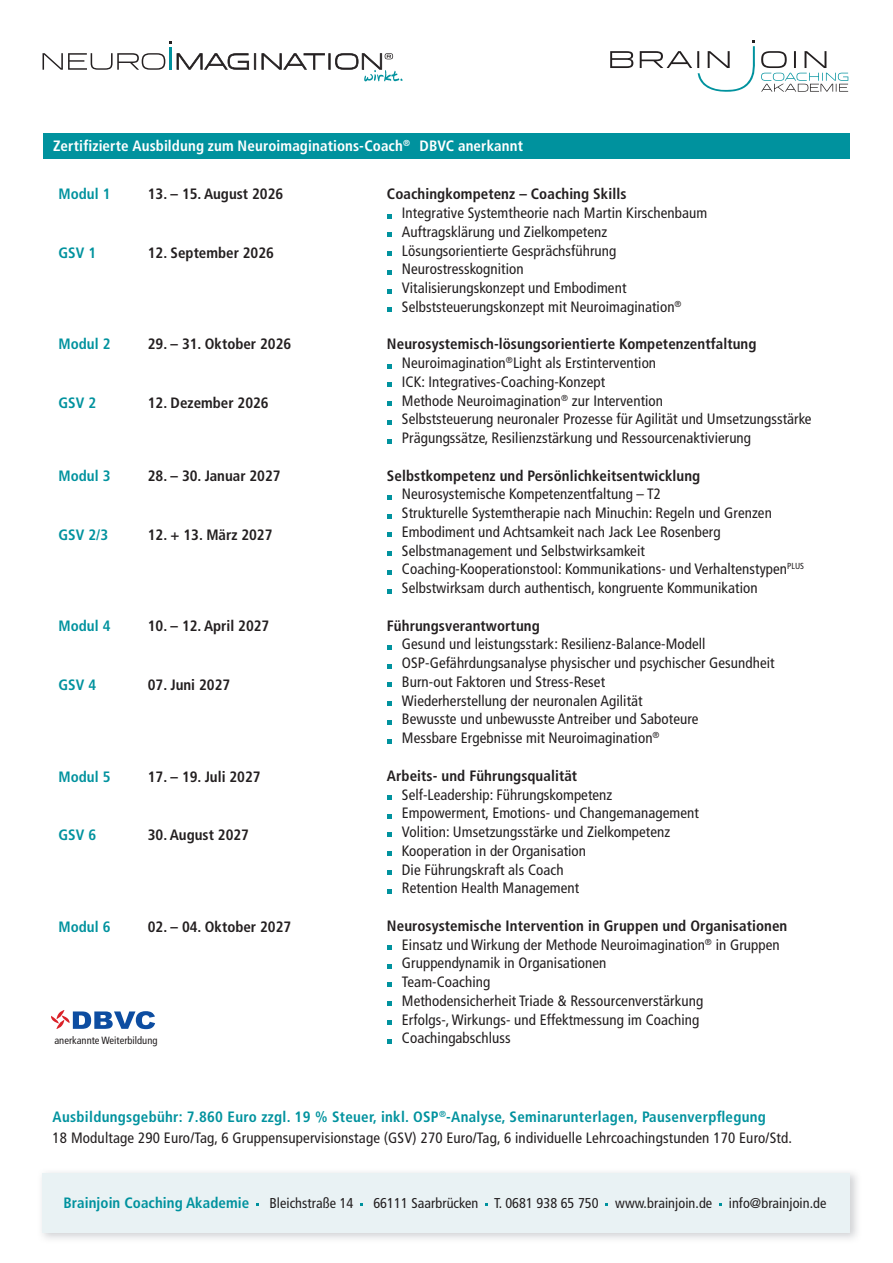
<style>
.page{position:relative;width:893px;height:1263px;background:#fff}
.page>*{position:absolute;margin:0;border:0;box-sizing:border-box;transform-origin:0 0}
.t1{font:condensed 15px/18.8px "Frutiger";letter-spacing:.005em;color:#231f20}
.t2{font:700 condensed 15px "Frutiger";color:#231f20}
.t3{font:700 condensed 15px "Frutiger";letter-spacing:.005em;color:#00929e}
.t4{font:700 condensed 15px "Frutiger";letter-spacing:.01em;color:#fff}
.t5{font:condensed 14.25px "Frutiger";letter-spacing:.005em;color:#231f20}
.t6{font:condensed 10.5px "Frutiger";color:#231f20}
.s1{font-weight:700}
.s2{font-weight:700;color:#00929e}
</style>
<div class="page">
<svg style="left:43px;top:53px;width:122px;height:17px"></svg>
<svg style="left:177px;top:53px;width:226px;height:28px"></svg>
<hr style="left:170px;top:47px;width:2px;height:23px;background:#00929e">
<svg style="left:610px;top:51px;width:23px;height:17px"></svg>
<svg style="left:640px;top:40px;width:115px;height:52px"></svg>
<svg style="left:761px;top:51px;width:87px;height:41px"></svg>
<div style="left:43px;top:133px;width:806px;height:26px;background:#00929e"></div>
<svg style="left:387px;top:945px;width:4px;height:4px"></svg>
<svg style="left:387px;top:964px;width:4px;height:4px"></svg>
<div style="left:43px;top:1173px;width:807px;height:59px;background:#e9f2f4"></div>
<svg style="left:51px;top:1010px;width:104px;height:19px"></svg>
<svg style="left:387px;top:214px;width:4px;height:4px"></svg>
<svg style="left:387px;top:233px;width:4px;height:4px"></svg>
<svg style="left:387px;top:251px;width:4px;height:5px"></svg>
<svg style="left:387px;top:270px;width:4px;height:4px"></svg>
<svg style="left:387px;top:289px;width:4px;height:4px"></svg>
<svg style="left:387px;top:308px;width:4px;height:4px"></svg>
<svg style="left:387px;top:364px;width:4px;height:4px"></svg>
<svg style="left:387px;top:383px;width:4px;height:4px"></svg>
<svg style="left:387px;top:401px;width:4px;height:5px"></svg>
<svg style="left:387px;top:420px;width:4px;height:4px"></svg>
<svg style="left:387px;top:439px;width:4px;height:4px"></svg>
<svg style="left:387px;top:495px;width:4px;height:4px"></svg>
<svg style="left:387px;top:514px;width:4px;height:4px"></svg>
<svg style="left:387px;top:533px;width:4px;height:4px"></svg>
<svg style="left:387px;top:551px;width:4px;height:5px"></svg>
<svg style="left:387px;top:570px;width:4px;height:4px"></svg>
<svg style="left:387px;top:589px;width:4px;height:4px"></svg>
<svg style="left:387px;top:645px;width:4px;height:4px"></svg>
<svg style="left:387px;top:664px;width:4px;height:4px"></svg>
<svg style="left:387px;top:683px;width:4px;height:4px"></svg>
<svg style="left:387px;top:701px;width:4px;height:5px"></svg>
<svg style="left:387px;top:720px;width:4px;height:4px"></svg>
<svg style="left:387px;top:739px;width:4px;height:4px"></svg>
<svg style="left:387px;top:795px;width:4px;height:4px"></svg>
<svg style="left:387px;top:814px;width:4px;height:4px"></svg>
<svg style="left:387px;top:833px;width:4px;height:4px"></svg>
<svg style="left:387px;top:851px;width:4px;height:5px"></svg>
<svg style="left:387px;top:870px;width:4px;height:4px"></svg>
<svg style="left:387px;top:889px;width:4px;height:4px"></svg>
<svg style="left:387px;top:983px;width:4px;height:4px"></svg>
<svg style="left:387px;top:1001px;width:4px;height:5px"></svg>
<svg style="left:387px;top:1020px;width:4px;height:4px"></svg>
<svg style="left:387px;top:1039px;width:4px;height:4px"></svg>
<p class="t4" style="left:53px;top:137px;width:471px">Zertifizierte Ausbildung zum Neuroimaginations-Coach<sup>®</sup> DBVC anerkannt</p>
<p class="t3" style="left:58px;top:185px;width:54px">Modul 1</p>
<p class="t2" style="left:148px;top:185px;width:137px">13. – 15. August 2026</p>
<p class="t3" style="left:58px;top:244px;width:39px">GSV 1</p>
<p class="t2" style="left:148px;top:244px;width:128px">12. September 2026</p>
<p class="t3" style="left:58px;top:335px;width:54px">Modul 2</p>
<p class="t2" style="left:148px;top:335px;width:145px">29. – 31. Oktober 2026</p>
<p class="t3" style="left:58px;top:394px;width:39px">GSV 2</p>
<p class="t2" style="left:148px;top:394px;width:123px">12. Dezember 2026</p>
<p class="t3" style="left:58px;top:467px;width:54px">Modul 3</p>
<p class="t2" style="left:148px;top:467px;width:134px">28. – 30. Januar 2027</p>
<p class="t3" style="left:58px;top:526px;width:51px">GSV 2/3</p>
<p class="t2" style="left:148px;top:526px;width:126px">12. + 13. März 2027</p>
<p class="t3" style="left:58px;top:617px;width:54px">Modul 4</p>
<p class="t2" style="left:148px;top:617px;width:123px">10. – 12. April 2027</p>
<p class="t3" style="left:58px;top:676px;width:39px">GSV 4</p>
<p class="t2" style="left:148px;top:676px;width:84px">07. Juni 2027</p>
<p class="t3" style="left:58px;top:767px;width:54px">Modul 5</p>
<p class="t2" style="left:148px;top:767px;width:114px">17. – 19. Juli 2027</p>
<p class="t3" style="left:58px;top:826px;width:39px">GSV 6</p>
<p class="t2" style="left:148px;top:826px;width:103px">30. August 2027</p>
<p class="t3" style="left:58px;top:917px;width:54px">Modul 6</p>
<p class="t2" style="left:148px;top:917px;width:145px">02. – 04. Oktober 2027</p>
<p class="t6" style="left:54px;top:1034px;width:105px">anerkannte Weiterbildung</p>
<p class="t2" style="left:387px;top:185px;width:241px">Coachingkompetenz – Coaching Skills</p>
<p class="t1" style="left:402px;top:204px;width:307px">Integrative Systemtheorie nach Martin Kirschenbaum Auftragsklärung und Zielkompetenz Lösungsorientierte Gesprächsführung Neurostresskognition<br>Vitalisierungskonzept und Embodiment Selbststeuerungskonzept mit Neuroimagination<sup>®</sup></p>
<p class="t1" style="left:402px;top:335px;width:411px;text-indent:-15px"><span class="s1">Neurosystemisch-lösungsorientierte Kompetenzentfaltung </span>Neuroimagination<sup>®</sup>Light als Erstintervention<br>ICK: Integratives-Coaching-Konzept<br>Methode Neuroimagination<sup>®</sup> zur Intervention<br>Selbststeuerung neuronaler Prozesse für Agilität und Umsetzungsstärke Prägungssätze, Resilienzstärkung und Ressourcenaktivierung</p>
<p class="t2" style="left:387px;top:467px;width:315px">Selbstkompetenz und Persönlichkeitsentwicklung</p>
<p class="t1" style="left:402px;top:485px;width:404px">Neurosystemische Kompetenzentfaltung – T2<br>Strukturelle Systemtherapie nach Minuchin: Regeln und Grenzen Embodiment und Achtsamkeit nach Jack Lee Rosenberg Selbstmanagement und Selbstwirksamkeit Coaching-Kooperationstool: Kommunikations- und Verhaltenstypen<sup>PLUS </sup>Selbstwirksam durch authentisch, kongruente Kommunikation</p>
<p class="t2" style="left:387px;top:617px;width:154px">Führungsverantwortung</p>
<p class="t1" style="left:402px;top:635px;width:374px">Gesund und leistungsstark: Resilienz-Balance-Modell OSP-Gefährdungsanalyse physischer und psychischer Gesundheit Burn-out Faktoren und Stress-Reset<br>Wiederherstellung der neuronalen Agilität<br>Bewusste und unbewusste Antreiber und Saboteure<br>Messbare Ergebnisse mit Neuroimagination<sup>®</sup></p>
<p class="t2" style="left:387px;top:767px;width:192px">Arbeits- und Führungsqualität</p>
<p class="t1" style="left:402px;top:785px;width:298px">Self-Leadership: Führungskompetenz Empowerment, Emotions- und Changemanagement Volition: Umsetzungsstärke und Zielkompetenz Kooperation in der Organisation<br>Die Führungskraft als Coach<br>Retention Health Management</p>
<p class="t1" style="left:402px;top:916px;width:387px;text-indent:-15px"><span class="s1">Neurosystemische Intervention in Gruppen und Organisationen </span>Einsatz und Wirkung der Methode Neuroimagination<sup>®</sup> in Gruppen Gruppendynamik in Organisationen<br>Team-Coaching<br>Methodensicherheit Triade &amp; Ressourcenverstärkung<br>Erfolgs-, Wirkungs- und Effektmessung im Coaching Coachingabschluss</p>
<p class="t1" style="left:53px;top:1106px;width:741px;line-height:21px"><span class="s2">Ausbildungsgebühr: 7.860 Euro zzgl. 19 % Steuer, inkl. OSP</span><sup>®</sup><span class="s2">-Analyse, Seminarunterlagen, Pausenverpflegung<br></span>18 Modultage 290 Euro/Tag, 6 Gruppensupervisionstage (GSV) 270 Euro/Tag, 6 individuelle Lehrcoachingstunden 170 Euro/Std.</p>
<p class="t3" style="left:64px;top:1194px;width:187px">Brainjoin Coaching Akademie</p>
<p class="t5" style="left:269px;top:1195px;width:86px">Bleichstraße 14</p>
<p class="t5" style="left:373px;top:1195px;width:455px">66111 Saarbrücken T. 0681 938 65 750 www.brainjoin.de info@brainjoin.de</p>
</div>
